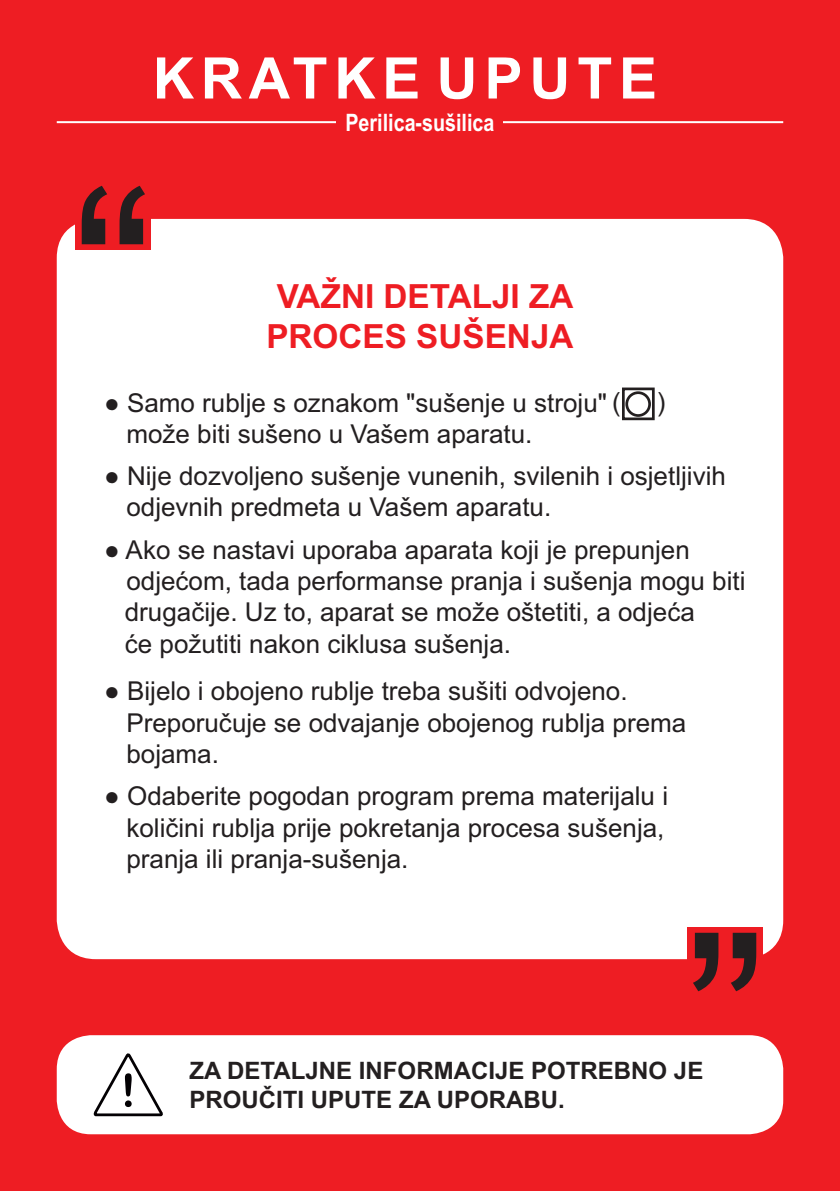
<style>
.page{position:relative;width:840px;height:1191px;background:#fff}
.page>*{position:absolute;margin:0;border:0;box-sizing:border-box;transform-origin:0 0}
.t1{font:700 57.2px "Arial";letter-spacing:.115em;color:#fff}
.t2{font:700 33.2px/40px "Arial";color:#ee1d23;text-align:center}
.t3{font:26px/31.2px "Arial";color:#231f20}
.t4{font:700 24px/28.8px "Arial";color:#231f20}
.t5{font:700 24px "Arial Narrow";color:#fff}
</style>
<div class="page">
<div style="left:0;top:0;width:839px;height:1191px;background:#ee1d23"></div>
<div style="left:57px;top:219px;width:725px;height:740px;background:#fff;border-radius:39px"></div>
<div style="left:76px;top:180px;width:75px;height:70px;background:#ee1d23"></div>
<svg style="left:82px;top:186px;width:63px;height:58px"></svg>
<div style="left:686px;top:926px;width:75px;height:71px;background:#ee1d23"></div>
<svg style="left:693px;top:932px;width:62px;height:59px"></svg>
<svg style="left:629px;top:391px;width:21px;height:25px"></svg>
<div style="left:621px;top:387px;width:33px;height:33px;border:3px solid #231f20"></div>
<div style="left:626px;top:393px;width:23px;height:22px;background:#fff;border-radius:50%"></div>
<div style="left:625px;top:391px;width:25px;height:26px;border:3px solid #231f20;border-radius:50%"></div>
<hr style="left:57px;top:121px;width:725px;height:2px;background:#fff">
<div style="left:336px;top:108px;width:167px;height:24px;background:#ee1d23"></div>
<div style="left:57px;top:1035px;width:725px;height:99px;background:#fff;border-radius:34px"></div>
<svg style="left:93px;top:1054px;width:69px;height:63px"></svg>
<h1 class="t1" style="left:153px;top:57px;width:505px">KRATKE UPUTE</h1>
<p class="t5" style="left:345px;top:113px;width:150px">Perilica-sušilica</p>
<p class="t2" style="left:266px;top:280px;width:308px">VAŽNI DETALJI ZA<br>PROCES SUŠENJA</p>
<p class="t3" style="left:104px;top:389px;width:517px">● Samo rublje s oznakom "sušenje u stroju" (</p>
<p class="t3" style="left:656px;top:389px;width:10px">)</p>
<p class="t3" style="left:126px;top:420px;width:407px">može biti sušeno u Vašem aparatu.</p>
<p class="t3" style="left:126px;top:463px;width:600px;text-indent:-22px">● Nije dozvoljeno sušenje vunenih, svilenih i osjetljivih odjevnih predmeta u Vašem aparatu.</p>
<p class="t3" style="left:125px;top:536px;width:622px;text-indent:-21px">● Ako se nastavi uporaba aparata koji je prepunjen odjećom, tada performanse pranja i sušenja mogu biti drugačije. Uz to, aparat se može oštetiti, a odjeća<br>će požutiti nakon ciklusa sušenja.</p>
<p class="t3" style="left:126px;top:678px;width:561px;text-indent:-22px">● Bijelo i obojeno rublje treba sušiti odvojeno.<br>Preporučuje se odvajanje obojenog rublja prema bojama.</p>
<p class="t3" style="left:126px;top:783px;width:543px;text-indent:-22px">● Odaberite pogodan program prema materijalu i količini rublja prije pokretanja procesa sušenja, pranja ili pranja-sušenja.</p>
<p class="t4" style="left:189px;top:1058px;width:515px">ZA DETALJNE INFORMACIJE POTREBNO JE<br>PROUČITI UPUTE ZA UPORABU.</p>
</div>
